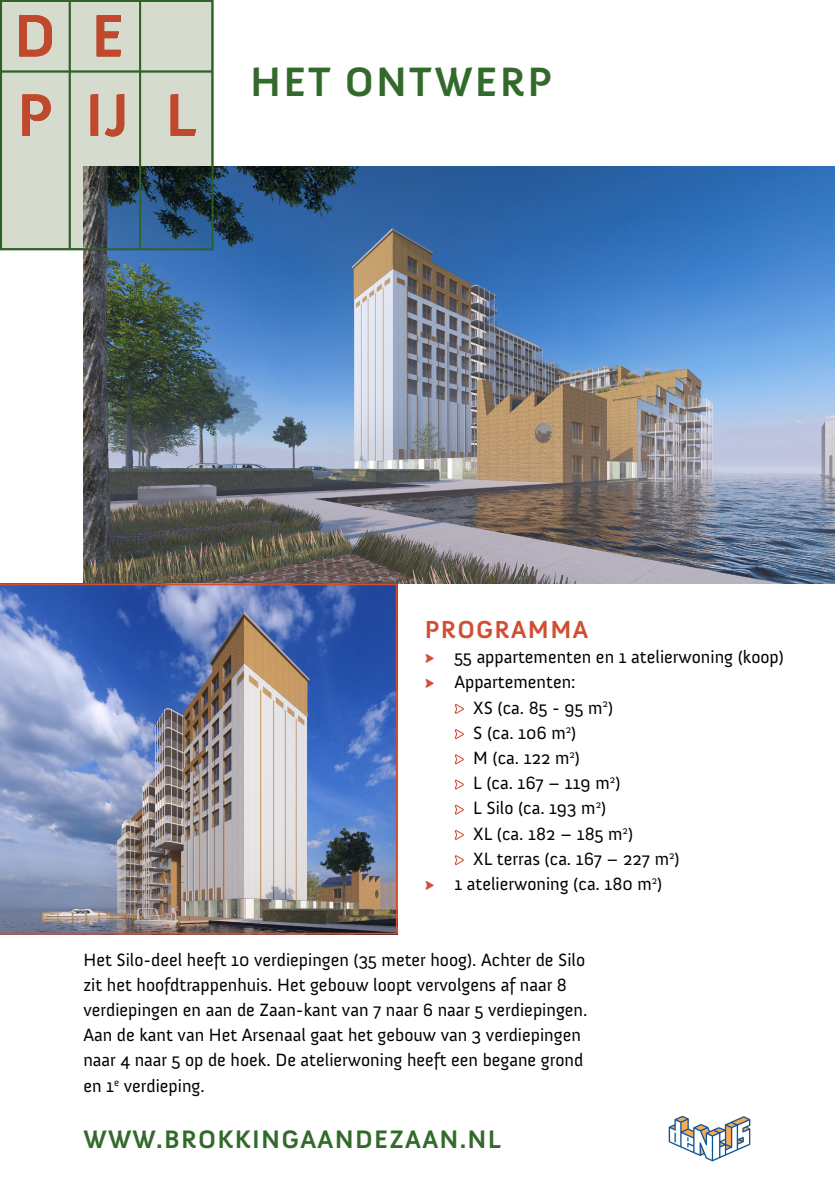
<style>
.page{position:relative;width:835px;height:1180px;background:#fff}
.page>*{position:absolute;margin:0;border:0;box-sizing:border-box;transform-origin:0 0}
.t1{font:700 42px "Anivers";letter-spacing:.05em;color:#326a2b}
.t2{font:700 25.9px "Anivers";letter-spacing:.05em;color:#326a2b}
.t3{font:700 25.2px "Anivers";letter-spacing:.05em;color:#d24e31}
.t4{font:18.2px/25.2px "Anivers";color:#000}
.s1{color:#d24e31}
</style>
<div class="page">
<img style="left:668px;top:1115px;width:83px;height:47px">
<img style="left:83px;top:167px;width:751px;height:416px">
<img style="left:0;top:583px;width:397px;height:351px">
<svg style="left:0;top:0;width:213px;height:250px;background:#a9aea3"></svg>
<h1 class="t1" style="left:250px;top:59px;width:303px">HET ONTWERP</h1>
<h3 class="t3" style="left:425px;top:616px;width:165px">PROGRAMMA</h3>
<p class="t4" style="left:425px;top:644px;width:360px"><span class="s1">√</span> 55 appartementen en 1 atelierwoning (koop)</p>
<p class="t4" style="left:425px;top:670px;width:152px"><span class="s1">√</span> Appartementen:</p>
<p class="t4" style="left:454px;top:695px;width:160px"><span class="s1">√</span> XS (ca. 85 - 95 m<sup>2</sup>)</p>
<p class="t4" style="left:454px;top:720px;width:123px"><span class="s1">√</span> S (ca. 106 m<sup>2</sup>)</p>
<p class="t4" style="left:454px;top:745px;width:127px"><span class="s1">√</span> M (ca. 122 m<sup>2</sup>)</p>
<p class="t4" style="left:454px;top:770px;width:167px"><span class="s1">√</span> L (ca. 167 – 119 m<sup>2</sup>)</p>
<p class="t4" style="left:454px;top:796px;width:153px"><span class="s1">√</span> L Silo (ca. 193 m<sup>2</sup>)</p>
<p class="t4" style="left:454px;top:821px;width:180px"><span class="s1">√</span> XL (ca. 182 – 185 m<sup>2</sup>)</p>
<p class="t4" style="left:454px;top:846px;width:227px"><span class="s1">√</span> XL terras (ca. 167 – 227 m<sup>2</sup>)</p>
<p class="t4" style="left:425px;top:871px;width:239px"><span class="s1">√</span> 1 atelierwoning (ca. 180 m<sup>2</sup>)</p>
<p class="t4" style="left:83px;top:947px;width:505px">Het Silo-deel heeft 10 verdiepingen (35 meter hoog). Achter de Silo zit het hoofdtrappenhuis. Het gebouw loopt vervolgens af naar 8 verdiepingen en aan de Zaan-kant van 7 naar 6 naar 5 verdiepingen.<br>Aan de kant van Het Arsenaal gaat het gebouw van 3 verdiepingen naar 4 naar 5 op de hoek. De atelierwoning heeft een begane grond en 1<sup>e</sup> verdieping.</p>
<h2 class="t2" style="left:83px;top:1125px;width:419px">WWW.BROKKINGAANDEZAAN.NL</h2>
</div>
